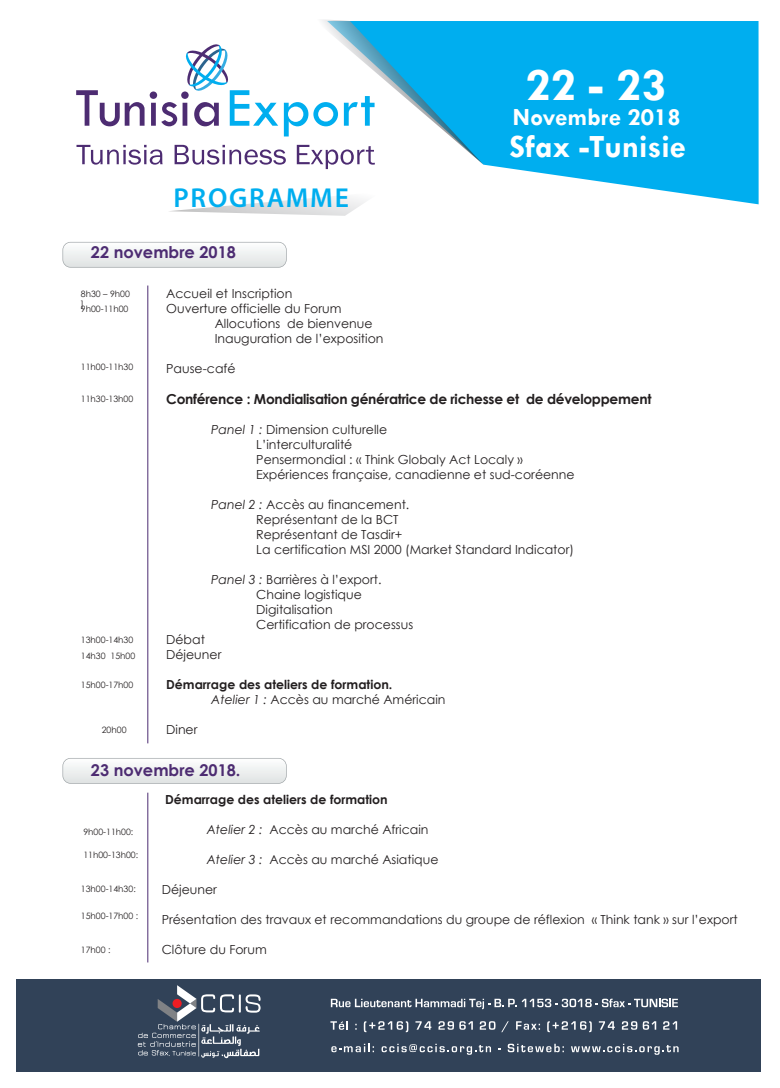
<style>
.page{position:relative;width:780px;height:1088px;background:#fff}
.page>*{position:absolute;margin:0;border:0;box-sizing:border-box;transform-origin:0 0}
.t1{font:700 47.5px "Tw Cen";color:#fff}
.t2{font:700 32.75px "Tw Cen";color:#fff}
.t3{font:600 27.5px "Myriad Pro";letter-spacing:.065em;color:#00aeef}
.t4{font:700 25px "Tw Cen";color:#fff}
.t5{font:700 16.25px "Century Gothic";color:#4d2c72}
.t6{font:700 13.75px "Century Gothic";letter-spacing:-.02em;color:#231f20}
.t7{font:12.5px/15px "Century Gothic";color:#231f20}
.t8{font:700 12.5px/15px "Century Gothic";color:#231f20}
.t9{font:8.75px/10.5px "Century Gothic";color:#231f20}
.s1{font-style:italic}
.s2{font-weight:400;font-style:italic}
.s3{font-weight:400}
</style>
<div class="page">
<svg style="left:327px;top:21px;width:431px;height:183px;fill:#00aeef"></svg>
<div style="left:16px;top:979px;width:744px;height:92px;background:#314258"></div>
<svg style="left:331px;top:998px;width:347px;height:11px"></svg>
<svg style="left:330px;top:1021px;width:18px;height:9px"></svg>
<svg style="left:364px;top:1021px;width:44px;height:11px"></svg>
<svg style="left:415px;top:1021px;width:16px;height:8px"></svg>
<svg style="left:438px;top:1021px;width:35px;height:9px"></svg>
<svg style="left:479px;top:1021px;width:16px;height:9px"></svg>
<svg style="left:501px;top:1021px;width:7px;height:11px"></svg>
<svg style="left:516px;top:1021px;width:24px;height:9px"></svg>
<svg style="left:547px;top:1021px;width:44px;height:11px"></svg>
<svg style="left:599px;top:1021px;width:15px;height:8px"></svg>
<svg style="left:621px;top:1021px;width:35px;height:9px"></svg>
<svg style="left:663px;top:1021px;width:14px;height:8px"></svg>
<svg style="left:331px;top:1044px;width:43px;height:8px"></svg>
<svg style="left:381px;top:1044px;width:110px;height:11px"></svg>
<svg style="left:507px;top:1044px;width:57px;height:8px"></svg>
<svg style="left:571px;top:1044px;width:107px;height:11px"></svg>
<svg style="left:138px;top:985px;width:122px;height:73px"></svg>
<svg style="left:76px;top:20px;width:407px;height:149px"></svg>
<svg style="left:169px;top:193px;width:207px;height:23px"></svg>
<svg style="left:62px;top:242px;width:224px;height:26px"></svg>
<svg style="left:62px;top:758px;width:224px;height:26px"></svg>
<hr style="left:148px;top:285px;width:1px;height:458px;background:#4d2c72">
<hr style="left:148px;top:793px;width:1px;height:169px;background:#4d2c72">
<h3 class="t3" style="left:173px;top:181px;width:177px">PROGRAMME</h3>
<h1 class="t1" style="left:525px;top:56px;width:143px">22 - 23</h1>
<h3 class="t4" style="left:513px;top:102px;width:169px">Novembre 2018</h3>
<h2 class="t2" style="left:509px;top:127px;width:178px">Sfax -Tunisie</h2>
<h3 class="t5" style="left:91px;top:240px;width:146px">22 novembre 2018</h3>
<p class="t9" style="left:81px;top:288px;width:50px">8h30 – 9h00 ]</p>
<p class="t9" style="left:81px;top:304px;width:49px">9h00-11h00</p>
<p class="t7" style="left:166px;top:286px;width:128px">Accueil et Inscription</p>
<p class="t7" style="left:166px;top:301px;width:177px">Ouverture officielle du Forum</p>
<p class="t7" style="left:215px;top:316px;width:159px">Allocutions de bienvenue</p>
<p class="t7" style="left:215px;top:331px;width:170px">Inauguration de l’exposition</p>
<p class="t7" style="left:166px;top:361px;width:71px">Pause-café</p>
<p class="t6" style="left:166px;top:389px;width:486px">Conférence : Mondialisation génératrice de richesse et de développement</p>
<p class="t7" style="left:256px;top:422px;width:320px;text-indent:-45px"><span class="s1">Panel 1 :</span> Dimension culturelle<br>L’interculturalité<br>Pensermondial : « Think Globaly Act Localy » Expériences française, canadienne et sud-coréenne</p>
<p class="t7" style="left:256px;top:497px;width:319px;text-indent:-45px"><span class="s1">Panel 2 :</span> Accès au financement.<br>Représentant de la BCT<br>Représentant de Tasdir+<br>La certification MSI 2000 (Market Standard Indicator)</p>
<p class="t7" style="left:256px;top:572px;width:158px;text-indent:-45px"><span class="s1">Panel 3 :</span> Barrières à l’export.<br>Chaine logistique<br>Digitalisation<br>Certification de processus</p>
<p class="t7" style="left:166px;top:632px;width:57px">Débat<br>Déjeuner</p>
<p class="t8" style="left:211px;top:677px;width:236px;text-indent:-45px">Démarrage des ateliers de formation.<br><span class="s2">Atelier 1 :</span> <span class="s3">Accès au marché Américain</span></p>
<p class="t7" style="left:166px;top:722px;width:33px">Diner</p>
<p class="t9" style="left:81px;top:362px;width:54px">11h00-11h30</p>
<p class="t9" style="left:81px;top:393px;width:54px">11h30-13h00</p>
<p class="t9" style="left:81px;top:631px;width:56px;line-height:16.4px">13h00-14h30<br>14h30 15h00</p>
<p class="t9" style="left:81px;top:680px;width:54px">15h00-17h00</p>
<p class="t9" style="left:102px;top:724px;width:26px">20h00</p>
<h3 class="t5" style="left:91px;top:757px;width:151px">23 novembre 2018.</h3>
<p class="t9" style="left:83px;top:826px;width:51px">9h00-11h00:</p>
<p class="t9" style="left:83px;top:849px;width:56px">11h00-13h00:</p>
<p class="t9" style="left:81px;top:883px;width:56px">13h00-14h30:</p>
<p class="t9" style="left:81px;top:910px;width:59px">15h00-17h00 :</p>
<p class="t9" style="left:81px;top:944px;width:31px">17h00 :</p>
<p class="t8" style="left:165px;top:792px;width:224px">Démarrage des ateliers de formation</p>
<p class="t7" style="left:207px;top:822px;width:223px"><span class="s1">Atelier 2 :</span> Accès au marché Africain</p>
<p class="t7" style="left:207px;top:852px;width:233px"><span class="s1">Atelier 3 :</span> Accès au marché Asiatique</p>
<p class="t7" style="left:162px;top:882px;width:57px">Déjeuner</p>
<p class="t7" style="left:162px;top:912px;width:577px">Présentation des travaux et recommandations du groupe de réflexion « Think tank » sur l’export</p>
<p class="t7" style="left:162px;top:942px;width:106px">Clôture du Forum</p>
</div>
